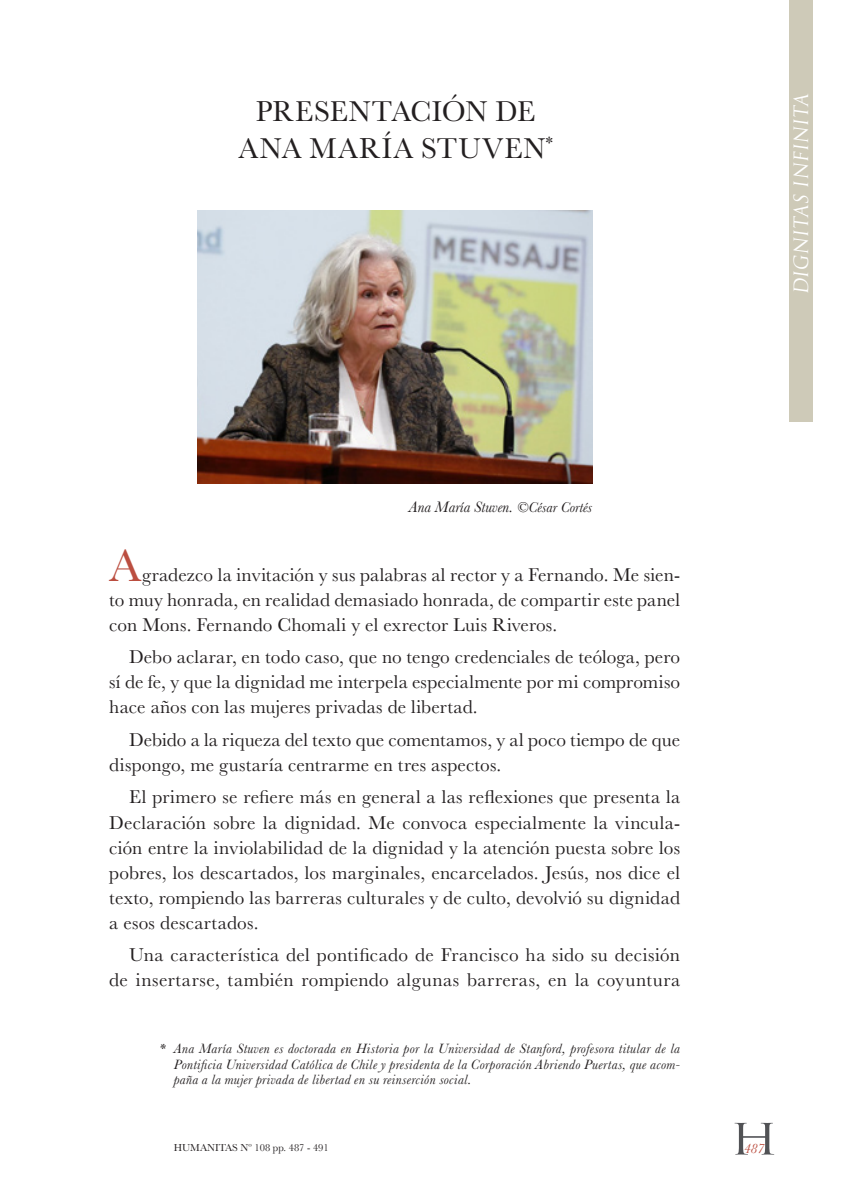
<style>
.page{position:relative;width:844px;height:1191px;background:#fff}
.page>*{position:absolute;margin:0;border:0;box-sizing:border-box;transform-origin:0 0}
.Texto_general_Bask{font:47.25px "Baskerville";color:#bb4e40}
.t1{font:42px "Trajan Pro";color:#515255;scale:1.2 1}
.Título_notas_Baske{font:29.75px "Baskerville";letter-spacing:.03em;color:#231f20}
.Título_notas_Baske-2{font:29.75px "Baskerville";letter-spacing:.005em;color:#231f20}
.Texto_general_Bask-2{font:19.25px/25px "Baskerville";letter-spacing:.01em;color:#231f20;text-align:justify}
.Textos_laterales{font:19.25px "Trajan Pro";color:#fff;scale:.95 1}
.Lectura_de_foto_Ba{font:italic 15.75px "Baskerville";color:#231f20}
.Afiliaciones_autor{font:italic 14px/15.8px "Baskerville";letter-spacing:.03em;color:#231f20;text-align:justify}
.t2{font:italic 14px "Baskerville";color:#bb4e40}
.t3{font:10.5px "Baskerville";color:#231f20}
.s1{font-size:14.88px}
</style>
<div class="page">
<img style="left:197px;top:211px;width:395px;height:272px">
<div style="left:789px;top:0;width:23px;height:422px;background:#cecab8"></div>
<p class="Título_notas_Baske-2" style="left:256px;top:92px;width:281px">PRESENTACIÓN DE</p>
<p class="Título_notas_Baske" style="left:238px;top:129px;width:315px">ANA MARÍA STUVEN<sup>*</sup></p>
<p class="Textos_laterales" style="left:788px;top:295px;width:217px;rotate:-90deg">DIGNITAS INFINITA</p>
<p class="Lectura_de_foto_Ba" style="left:408px;top:496px;width:185px">Ana María Stuven. <span class="s1">©César Cortés</span></p>
<p class="Texto_general_Bask" style="left:109px;top:535px;width:33px">A</p>
<p class="Texto_general_Bask-2" style="left:109px;top:562px;width:572px;text-indent:33px">gradezco la invitación y sus palabras al rector y a Fernando. Me sien&shy;to muy honrada, en realidad demasiado honrada, de compartir este panel con Mons. Fernando Chomali y el exrector Luis Riveros.</p>
<p class="Texto_general_Bask-2" style="left:109px;top:645px;width:572px;text-indent:20px">Debo aclarar, en todo caso, que no tengo credenciales de teóloga, pero sí de fe, y que la dignidad me interpela especialmente por mi compromiso hace años con las mujeres privadas de libertad.</p>
<p class="Texto_general_Bask-2" style="left:109px;top:727px;width:572px;text-indent:20px">Debido a la riqueza del texto que comentamos, y al poco tiempo de que dispongo, me gustaría centrarme en tres aspectos.</p>
<p class="Texto_general_Bask-2" style="left:109px;top:785px;width:572px;text-indent:20px">El primero se refiere más en general a las reflexiones que presenta la Declaración sobre la dignidad. Me convoca especialmente la vincula&shy;ción entre la inviolabilidad de la dignidad y la atención puesta sobre los pobres, los descartados, los marginales, encarcelados. Jesús, nos dice el texto, rompiendo las barreras culturales y de culto, devolvió su dignidad a esos descartados.</p>
<p class="Texto_general_Bask-2" style="left:109px;top:942px;width:572px;text-align:right">Una característica del pontificado de Francisco ha sido su decisión de insertarse, también rompiendo algunas barreras, en la coyuntura</p>
<p class="Afiliaciones_autor" style="left:174px;top:1040px;width:507px;text-indent:-15px">* Ana María Stuven es doctorada en Historia por la Universidad de Stanford, profesora titular de la Pontificia Universidad Católica de Chile y presidenta de la Corporación Abriendo Puertas, que acom&shy;paña a la mujer privada de libertad en su reinserción social.</p>
<p class="t3" style="left:174px;top:1140px;width:156px">HUMANITAS Nº 108 pp. 487 - 491</p>
<h2 class="t1" style="left:729px;top:1112px;width:42px">H</h2>
<p class="t2" style="left:743px;top:1138px;width:22px">487</p>
</div>
